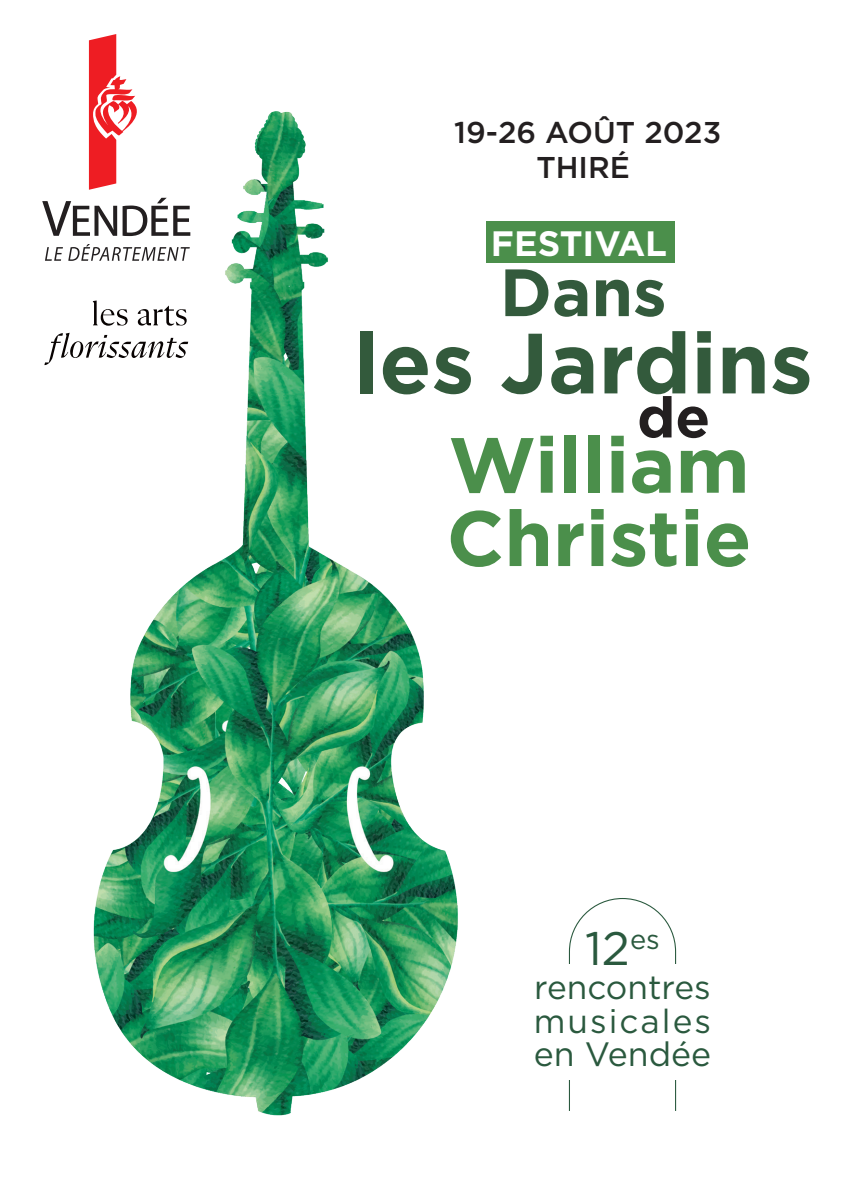
<style>
.page{position:relative;width:851px;height:1191px;background:#fff}
.page>*{position:absolute;margin:0;border:0;box-sizing:border-box;transform-origin:0 0}
.t1{font:700 85.2px "Gotham";color:#335a3c}
.t2{font:700 78px "Gotham";color:#4b8f4b}
.t3{font:700 66.8px "Gotham";color:#335a3c}
.t4{font:700 56.8px "Gotham";color:#231f20}
.t5{font:47px "Gotham";color:#2a593e}
.t6{font:700 35.2px "Gotham";color:#fff}
.t7{font:33.8px "Gotham";color:#2a593e}
.t8{font:33.4px "Gotham";color:#2a593e}
.t9{font:33.4px "Gotham";letter-spacing:.06em;color:#2a593e}
.t10{font:500 30px "Gotham";color:#231f20}
</style>
<div class="page">
<svg style="left:89px;top:34px;width:46px;height:66px"></svg>
<svg style="left:42px;top:201px;width:37px;height:35px"></svg>
<svg style="left:45px;top:247px;width:34px;height:14px"></svg>
<img style="left:79px;top:100px;width:379px;height:1016px">
<div style="left:486px;top:221px;width:188px;height:42px;background:#4b8f4b"></div>
<svg style="left:568px;top:898px;width:108px;height:213px"></svg>
<div style="left:557px;top:964px;width:123px;height:115px;background:#fff"></div>
<svg style="left:93px;top:300px;width:35px;height:26px"></svg>
<svg style="left:138px;top:306px;width:49px;height:20px"></svg>
<svg style="left:44px;top:333px;width:144px;height:32px"></svg>
<p class="t10" style="left:454px;top:113px;width:268px">19-26 AOÛT 2023</p>
<p class="t10" style="left:536px;top:148px;width:95px">THIRÉ</p>
<p class="t6" style="left:491px;top:220px;width:178px">FESTIVAL</p>
<p class="t3" style="left:499px;top:248px;width:168px">Dans</p>
<p class="t1" style="left:353px;top:307px;width:461px">les Jardins</p>
<p class="t4" style="left:637px;top:380px;width:75px">de</p>
<p class="t2" style="left:448px;top:413px;width:303px">William</p>
<p class="t2" style="left:446px;top:487px;width:306px">Christie</p>
<p class="t5" style="left:585px;top:918px;width:76px">12<sup>es</sup></p>
<p class="t8" style="left:534px;top:965px;width:178px">rencontres</p>
<p class="t9" style="left:534px;top:999px;width:179px">musicales</p>
<p class="t7" style="left:533px;top:1032px;width:179px">en Vendée</p>
</div>
